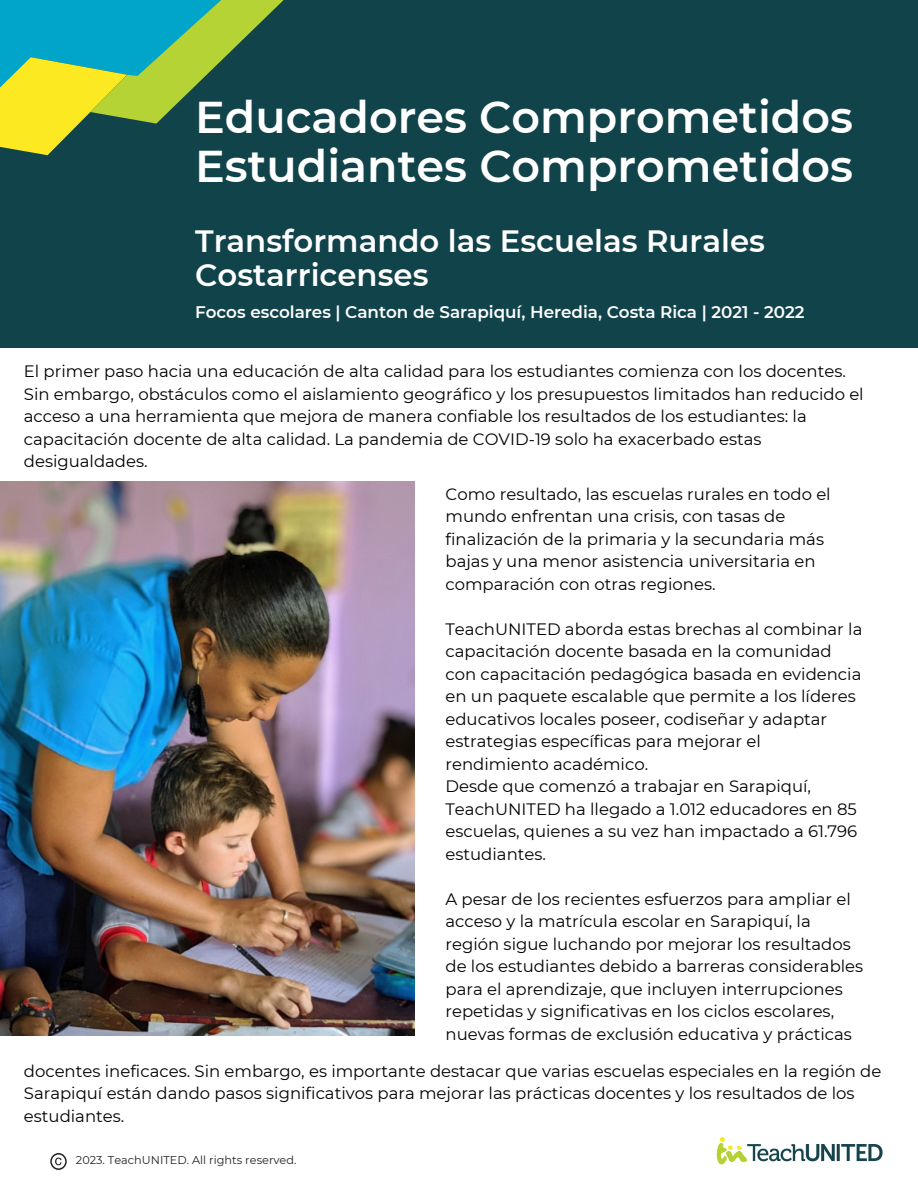
<style>
.page{position:relative;width:918px;height:1188px;background:#fff}
.page>*{position:absolute;margin:0;border:0;box-sizing:border-box;transform-origin:0 0}
.t1{font:600 44.4px "Montserrat";color:#fff}
.t2{font:600 30.75px/33.8px "Montserrat";color:#fff}
.t3{font:600 16.8px "Montserrat";color:#fff}
.t4{font:16.5px/22.5px "Montserrat";color:#000}
.t5{font:11.25px "Montserrat";color:#222}
</style>
<div class="page">
<img style="left:0;top:481px;width:415px;height:555px">
<div style="left:0;top:0;width:918px;height:348px;background:#11434a"></div>
<svg style="left:0;top:0;width:284px;height:155px"></svg>
<svg style="left:50px;top:1153px;width:17px;height:17px"></svg>
<img style="left:716px;top:1136px;width:167px;height:29px">
<p class="t1" style="left:195px;top:90px;width:659px">Educadores Comprometidos</p>
<p class="t1" style="left:195px;top:139px;width:659px">Estudiantes Comprometidos</p>
<p class="t2" style="left:195px;top:224px;width:571px">Transformando las Escuelas Rurales<br>Costarricenses</p>
<p class="t3" style="left:195px;top:302px;width:611px">Focos escolares | Canton de Sarapiquí, Heredia, Costa Rica | 2021 - 2022</p>
<p class="t4" style="left:24px;top:360px;width:841px">El primer paso hacia una educación de alta calidad para los estudiantes comienza con los docentes.<br>Sin embargo, obstáculos como el aislamiento geográfico y los presupuestos limitados han reducido el acceso a una herramienta que mejora de manera confiable los resultados de los estudiantes: la capacitación docente de alta calidad. La pandemia de COVID-19 solo ha exacerbado estas desigualdades.</p>
<p class="t4" style="left:446px;top:483px;width:387px">Como resultado, las escuelas rurales en todo el mundo enfrentan una crisis, con tasas de finalización de la primaria y la secundaria más bajas y una menor asistencia universitaria en comparación con otras regiones.</p>
<p class="t4" style="left:446px;top:618px;width:418px">TeachUNITED aborda estas brechas al combinar la capacitación docente basada en la comunidad con capacitación pedagógica basada en evidencia en un paquete escalable que permite a los líderes educativos locales poseer, codiseñar y adaptar estrategias específicas para mejorar el rendimiento académico.</p>
<p class="t4" style="left:446px;top:775px;width:413px">Desde que comenzó a trabajar en Sarapiquí, TeachUNITED ha llegado a 1.012 educadores en 85 escuelas, quienes a su vez han impactado a 61.796 estudiantes.</p>
<p class="t4" style="left:446px;top:888px;width:419px">A pesar de los recientes esfuerzos para ampliar el acceso y la matrícula escolar en Sarapiquí, la región sigue luchando por mejorar los resultados de los estudiantes debido a barreras considerables para el aprendizaje, que incluyen interrupciones repetidas y significativas en los ciclos escolares, nuevas formas de exclusión educativa y prácticas</p>
<p class="t4" style="left:24px;top:1060px;width:859px">docentes ineficaces. Sin embargo, es importante destacar que varias escuelas especiales en la región de<br>Sarapiquí están dando pasos significativos para mejorar las prácticas docentes y los resultados de los estudiantes.</p>
<p class="t5" style="left:76px;top:1154px;width:222px">2023. TeachUNITED. All rights reserved.</p>
</div>
